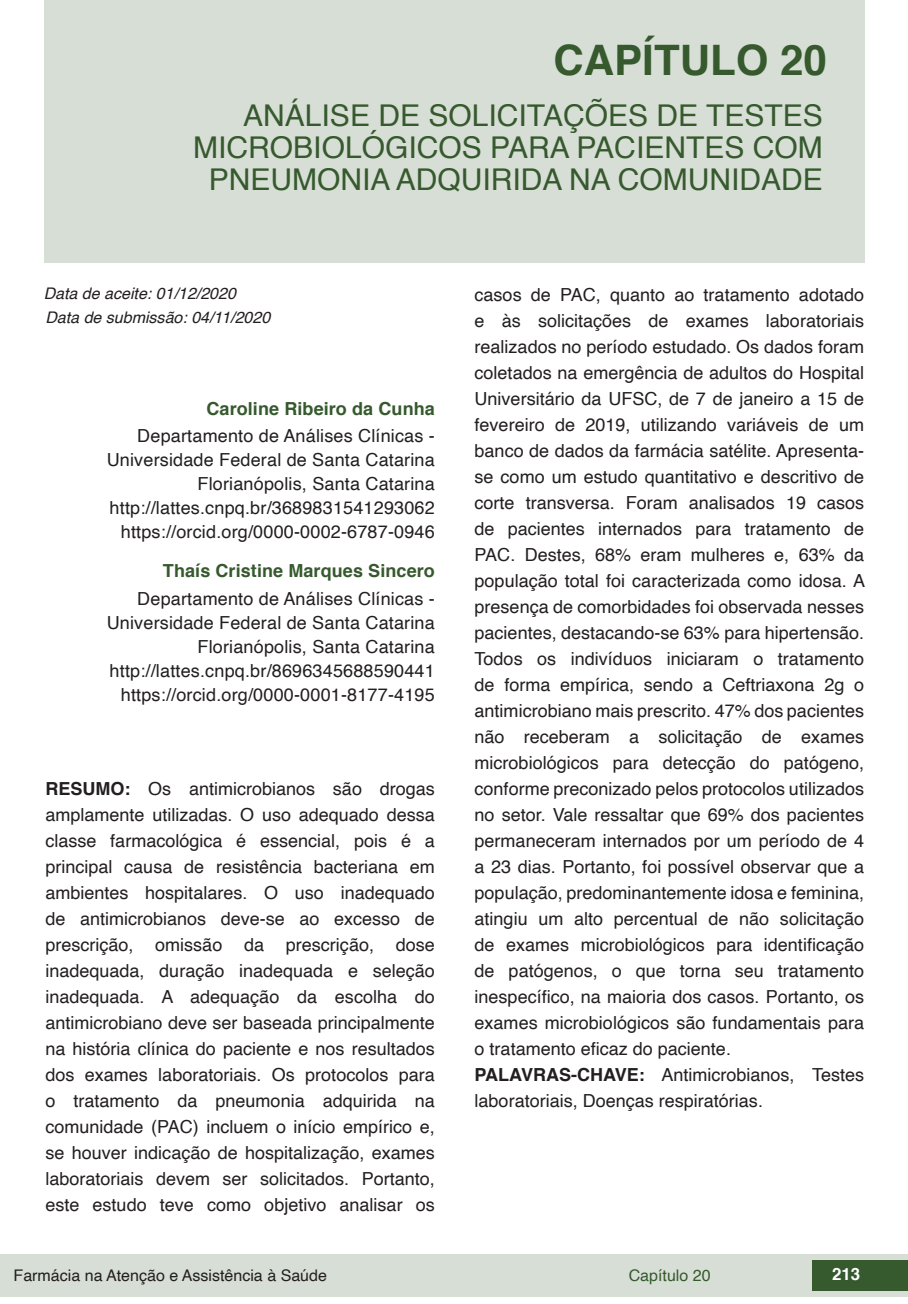
<style>
.page{position:relative;width:908px;height:1304px;background:#fff}
.page>*{position:absolute;margin:0;border:0;box-sizing:border-box;transform-origin:0 0}
.capítulos{font:700 42px "Helvetica";color:#36592e}
.nome_artigos{font:30px/32px "Helvetica";color:#36592e;text-align:right}
.Resumos_e_PC_TXT{font:18px/26px "Helvetica";color:#231f20;text-align:justify}
.info_autores{font:18px/24px "Helvetica";letter-spacing:.01em;color:#231f20;text-align:right}
.nome_autores{font:700 18px "Helvetica";letter-spacing:.005em;color:#36592e}
.t1{font:700 16.8px "Helvetica";color:#fff}
.data{font:italic 16px "Helvetica";color:#231f20}
.t2{font:16px "Helvetica";color:#231f20}
.t3{font:16px "Helvetica";color:#36592e}
.s1{font-weight:700}
</style>
<div class="page">
<div style="left:0;top:1254px;width:906px;height:43px;background:#d7ded5"></div>
<div style="left:812px;top:1261px;width:95px;height:30px;background:#36592e"></div>
<div style="left:44px;top:0;width:819px;height:263px;background:#d7ded5"></div>
<p class="capítulos" style="left:553px;top:26px;width:275px">CAPÍTULO 20</p>
<p class="nome_artigos" style="left:193px;top:101px;width:631px">ANÁLISE DE SOLICITAÇÕES DE TESTES<br>MICROBIOLÓGICOS PARA PACIENTES COM<br>PNEUMONIA ADQUIRIDA NA COMUNIDADE</p>
<p class="data" style="left:44px;top:280px;width:194px">Data de aceite: 01/12/2020</p>
<p class="data" style="left:45px;top:305px;width:226px">Data de submissão: 04/11/2020</p>
<p class="nome_autores" style="left:206px;top:394px;width:230px">Caroline Ribeiro da Cunha</p>
<p class="info_autores" style="left:107px;top:424px;width:329px">Departamento de Análises Clínicas -<br>Universidade Federal de Santa Catarina</p>
<p class="info_autores" style="left:197px;top:472px;width:239px">Florianópolis, Santa Catarina</p>
<p class="info_autores" style="left:110px;top:496px;width:326px">http://lattes.cnpq.br/3689831541293062</p>
<p class="info_autores" style="left:121px;top:520px;width:315px">https://orcid.org/0000-0002-6787-0946</p>
<p class="nome_autores" style="left:163px;top:557px;width:273px">Thaís Cristine Marques Sincero</p>
<p class="info_autores" style="left:107px;top:587px;width:329px">Departamento de Análises Clínicas -<br>Universidade Federal de Santa Catarina</p>
<p class="info_autores" style="left:197px;top:635px;width:239px">Florianópolis, Santa Catarina</p>
<p class="info_autores" style="left:110px;top:659px;width:326px">http://lattes.cnpq.br/8696345688590441</p>
<p class="info_autores" style="left:121px;top:683px;width:315px">https://orcid.org/0000-0001-8177-4195</p>
<p class="Resumos_e_PC_TXT" style="left:45px;top:776px;width:391px"><span class="s1">RESUMO:</span> Os antimicrobianos são drogas amplamente utilizadas. O uso adequado dessa classe farmacológica é essencial, pois é a principal causa de resistência bacteriana em ambientes hospitalares. O uso inadequado de antimicrobianos deve-se ao excesso de prescrição, omissão da prescrição, dose inadequada, duração inadequada e seleção inadequada. A adequação da escolha do antimicrobiano deve ser baseada principalmente na história clínica do paciente e nos resultados dos exames laboratoriais. Os protocolos para o tratamento da pneumonia adquirida na comunidade (PAC) incluem o início empírico e, se houver indicação de hospitalização, exames laboratoriais devem ser solicitados. Portanto, este estudo teve como objetivo analisar os</p>
<p class="Resumos_e_PC_TXT" style="left:474px;top:282px;width:392px">casos de PAC, quanto ao tratamento adotado e às solicitações de exames laboratoriais realizados no período estudado. Os dados foram coletados na emergência de adultos do Hospital Universitário da UFSC, de 7 de janeiro a 15 de fevereiro de 2019, utilizando variáveis de um banco de dados da farmácia satélite. Apresenta&shy;se como um estudo quantitativo e descritivo de corte transversa. Foram analisados 19 casos de pacientes internados para tratamento de PAC. Destes, 68% eram mulheres e, 63% da população total foi caracterizada como idosa. A presença de comorbidades foi observada nesses pacientes, destacando-se 63% para hipertensão.<br>Todos os indivíduos iniciaram o tratamento de forma empírica, sendo a Ceftriaxona 2g o antimicrobiano mais prescrito. 47% dos pacientes não receberam a solicitação de exames microbiológicos para detecção do patógeno, conforme preconizado pelos protocolos utilizados no setor. Vale ressaltar que 69% dos pacientes permaneceram internados por um período de 4 a 23 dias. Portanto, foi possível observar que a população, predominantemente idosa e feminina, atingiu um alto percentual de não solicitação de exames microbiológicos para identificação de patógenos, o que torna seu tratamento inespecífico, na maioria dos casos. Portanto, os exames microbiológicos são fundamentais para o tratamento eficaz do paciente.</p>
<p class="Resumos_e_PC_TXT" style="left:474px;top:1062px;width:391px"><span class="s1">PALAVRAS-CHAVE:</span> Antimicrobianos, Testes laboratoriais, Doenças respiratórias.</p>
<p class="t2" style="left:14px;top:1263px;width:315px">Farmácia na Atenção e Assistência à Saúde</p>
<p class="t3" style="left:628px;top:1263px;width:83px">Capítulo 20</p>
<p class="t1" style="left:831px;top:1261px;width:30px">213</p>
</div>
